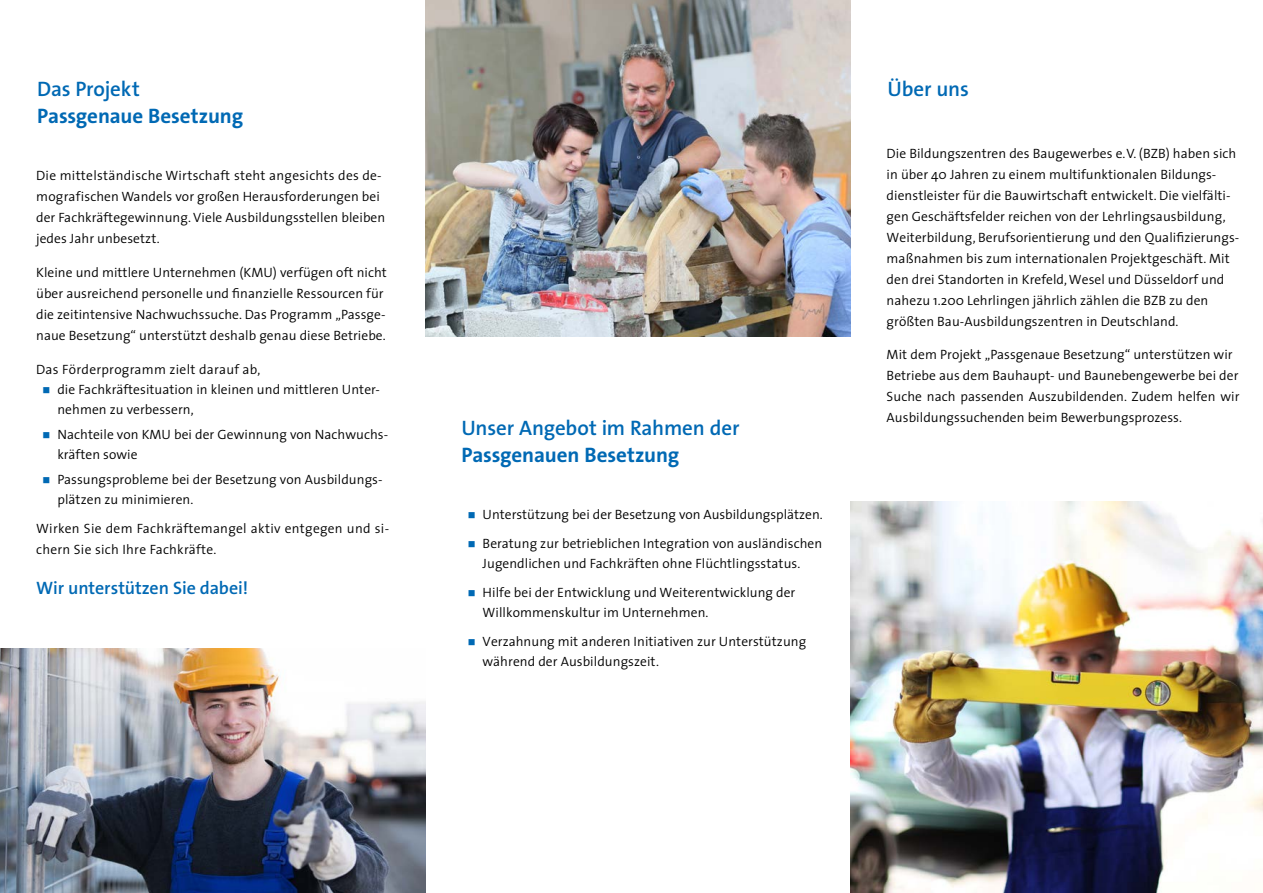
<style>
.page{position:relative;width:1263px;height:893px;background:#fff}
.page>*{position:absolute;margin:0;border:0;box-sizing:border-box;transform-origin:0 0}
.Subline{font:600 21px/27.3px "The Sans B W6";letter-spacing:-.005em;color:#0069b4}
.Subline-2{font:700 21px/27.3px "The Sans B W7";letter-spacing:-.005em;color:#0069b4}
.Subline-3{font:600 18px "The Sans B W6";letter-spacing:-.005em;color:#0069b4}
.Fließtext{font:300 13.5px/21px "The Sans";letter-spacing:.005em;color:#000}
.s1{font-family:"The Sans B W6";font-weight:600}
.s2{font-family:"The Sans B W7";font-weight:700}
</style>
<div class="page">
<img style="left:425px;top:0;width:425px;height:336px">
<img style="left:850px;top:502px;width:413px;height:391px">
<img style="left:0;top:648px;width:425px;height:245px">
<p class="Subline-2" style="left:37px;top:75px;width:207px"><span class="s1">Das Projekt<br></span>Passgenaue Besetzung</p>
<p class="Fließtext" style="left:36px;top:165px;width:351px">Die mittelständische Wirtschaft steht angesichts des de&shy;mografischen Wandels vor großen Herausforderungen bei der Fachkräftegewinnung. Viele Ausbildungsstellen bleiben jedes Jahr unbesetzt.</p>
<p class="Fließtext" style="left:36px;top:261px;width:352px">Kleine und mittlere Unternehmen (KMU) verfügen oft nicht über ausreichend personelle und finanzielle Ressourcen für die zeitintensive Nachwuchssuche. Das Programm „Passge&shy;naue Besetzung“ unterstützt deshalb genau diese Betriebe.</p>
<p class="Fließtext" style="left:36px;top:358px;width:226px">Das Förderprogramm zielt darauf ab,</p>
<p class="Fließtext" style="left:57px;top:379px;width:324px;line-height:20.2px">die Fachkräftesituation in kleinen und mittleren Unter&shy;nehmen zu verbessern,</p>
<p class="Fließtext" style="left:57px;top:424px;width:332px;line-height:20.2px">Nachteile von KMU bei der Gewinnung von Nachwuchs&shy;kräften sowie</p>
<p class="Fließtext" style="left:57px;top:468px;width:327px;line-height:20.2px">Passungsprobleme bei der Besetzung von Ausbildungs&shy;plätzen zu minimieren.</p>
<p class="Fließtext" style="left:36px;top:518px;width:354px">Wirken Sie dem Fachkräftemangel aktiv entgegen und si&shy;chern Sie sich Ihre Fachkräfte.</p>
<p class="Subline-3" style="left:36px;top:577px;width:214px">Wir unterstützen Sie dabei!</p>
<p class="Subline" style="left:461px;top:414px;width:280px">Unser Angebot im Rahmen der<br><span class="s2">Passgenauen Besetzung</span></p>
<p class="Fließtext" style="left:483px;top:504px;width:342px">Unterstützung bei der Besetzung von Ausbildungsplätzen.</p>
<p class="Fließtext" style="left:483px;top:533px;width:341px;line-height:20.2px">Beratung zur betrieblichen Integration von ausländischen<br>Jugendlichen und Fachkräften ohne Flüchtlingsstatus.</p>
<p class="Fließtext" style="left:483px;top:582px;width:314px;line-height:20.2px">Hilfe bei der Entwicklung und Weiterentwicklung der<br>Willkommenskultur im Unternehmen.</p>
<p class="Fließtext" style="left:483px;top:631px;width:325px;line-height:20.2px">Verzahnung mit anderen Initiativen zur Unterstützung während der Ausbildungszeit.</p>
<p class="Subline" style="left:887px;top:76px;width:83px">Über uns</p>
<p class="Fließtext" style="left:887px;top:142px;width:354px">Die Bildungszentren des Baugewerbes e.V. (BZB) haben sich in über 40 Jahren zu einem multifunktionalen Bildungs&shy;dienstleister für die Bauwirtschaft entwickelt. Die vielfälti&shy;gen Geschäftsfelder reichen von der Lehrlingsausbildung, Weiterbildung, Berufsorientierung und den Qualifizierungs&shy;maßnahmen bis zum internationalen Projektgeschäft. Mit den drei Standorten in Krefeld, Wesel und Düsseldorf und nahezu 1.200 Lehrlingen jährlich zählen die BZB zu den größten Bau-Ausbildungszentren in Deutschland.</p>
<p class="Fließtext" style="left:887px;top:344px;width:353px">Mit dem Projekt „Passgenaue Besetzung“ unterstützen wir<br>Betriebe aus dem Bauhaupt- und Baunebengewerbe bei der</p>
<p class="Fließtext" style="left:887px;top:386px;width:354px">Suche nach passenden Auszubildenden. Zudem helfen wir<br>Ausbildungssuchenden beim Bewerbungsprozess.</p>
</div>
